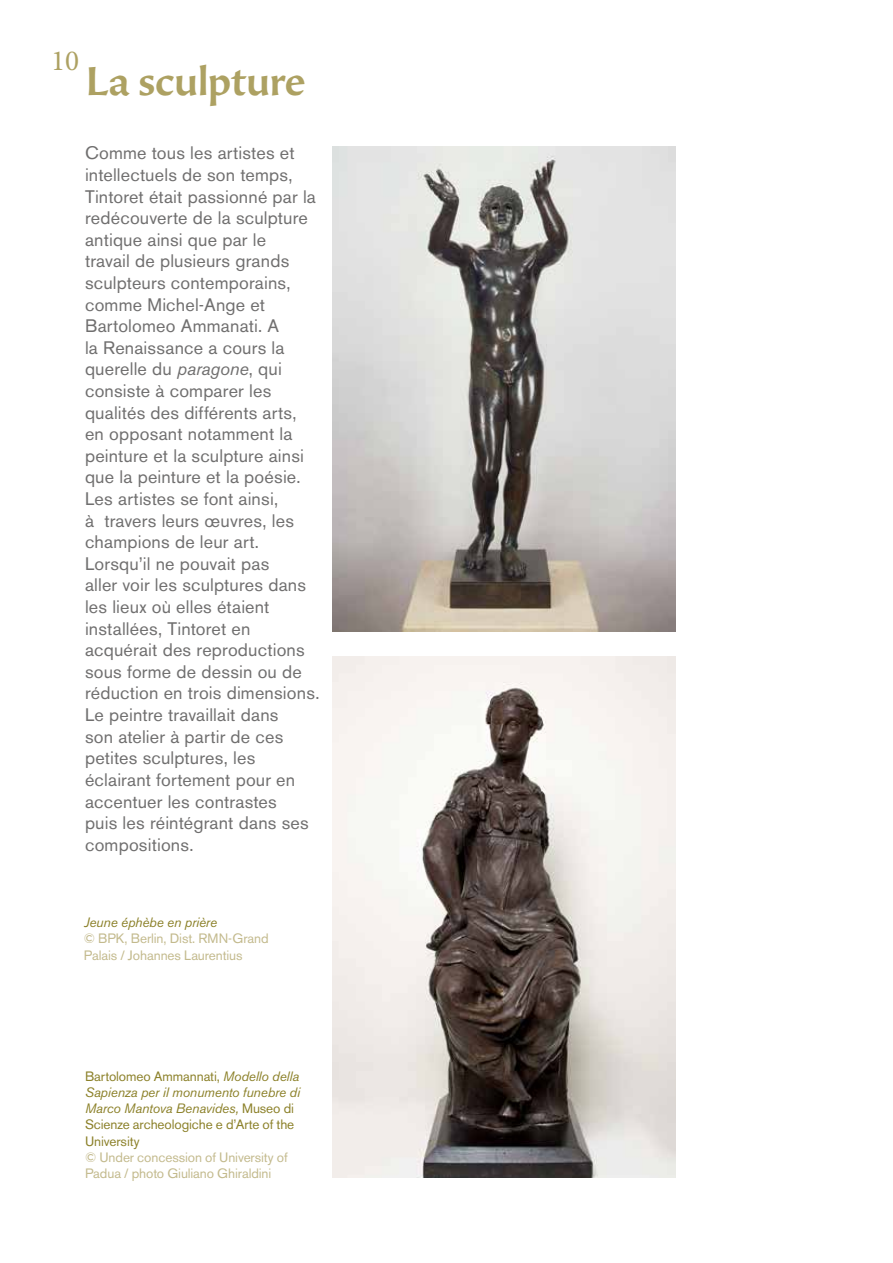
<style>
.page{position:relative;width:893px;height:1263px;background:#fff}
.page>*{position:absolute;margin:0;border:0;box-sizing:border-box;transform-origin:0 0}
.t1{font:500 41.1px "Beorcana Std";letter-spacing:-.025em;color:#ada162}
.t2{font:29.1px "Minion Pro";color:#ada162}
.t3{font:18px/21.6px "Akzidenz Grotesk BE";letter-spacing:.01em;color:#706f6f}
.t4{font:13.5px/16.2px "Akzidenz Grotesk BE";letter-spacing:-.005em;color:#8c812a}
.t5{font:13.5px/16.2px "Akzidenz Grotesk BE";letter-spacing:-.005em;color:#c3ba8d}
.t6{font:italic 13.5px "Akzidenz Grotesk BE";letter-spacing:-.01em;color:#8c812a}
.s1{font-style:italic}
</style>
<div class="page">
<img style="left:333px;top:147px;width:342px;height:484px">
<img style="left:333px;top:656px;width:342px;height:522px">
<h2 class="t2" style="left:51px;top:41px;width:29px">10</h2>
<h1 class="t1" style="left:85px;top:58px;width:222px">La sculpture</h1>
<p class="t3" style="left:85px;top:142px;width:236px">Comme tous les artistes et intellectuels de son temps,<br>Tintoret était passionné par la redécouverte de la sculpture antique ainsi que par le<br>travail de plusieurs grands sculpteurs contemporains, comme Michel-Ange et<br>Bartolomeo Ammanati. A<br>la Renaissance a cours la querelle du <span class="s1">paragone</span>, qui consiste à comparer les qualités des différents arts, en opposant notamment la peinture et la sculpture ainsi que la peinture et la poésie.<br>Les artistes se font ainsi,<br>à travers leurs œuvres, les champions de leur art.<br>Lorsqu’il ne pouvait pas<br>aller voir les sculptures dans les lieux où elles étaient installées, Tintoret en acquérait des reproductions sous forme de dessin ou de réduction en trois dimensions.<br>Le peintre travaillait dans<br>son atelier à partir de ces petites sculptures, les éclairant fortement pour en accentuer les contrastes<br>puis les réintégrant dans ses compositions.</p>
<p class="t6" style="left:84px;top:914px;width:135px">Jeune éphèbe en prière</p>
<p class="t5" style="left:84px;top:931px;width:186px">© BPK, Berlin, Dist. RMN-Grand<br>Palais / Johannes Laurentius</p>
<p class="t4" style="left:85px;top:1068px;width:217px">Bartolomeo Ammannati, <span class="s1">Modello della<br>Sapienza per il monumento funebre di<br>Marco Mantova Benavides,</span> Museo di<br>Scienze archeologiche e d’Arte of the<br>University</p>
<p class="t5" style="left:85px;top:1149px;width:204px">© Under concession of University of<br>Padua / photo Giuliano Ghiraldini</p>
</div>
